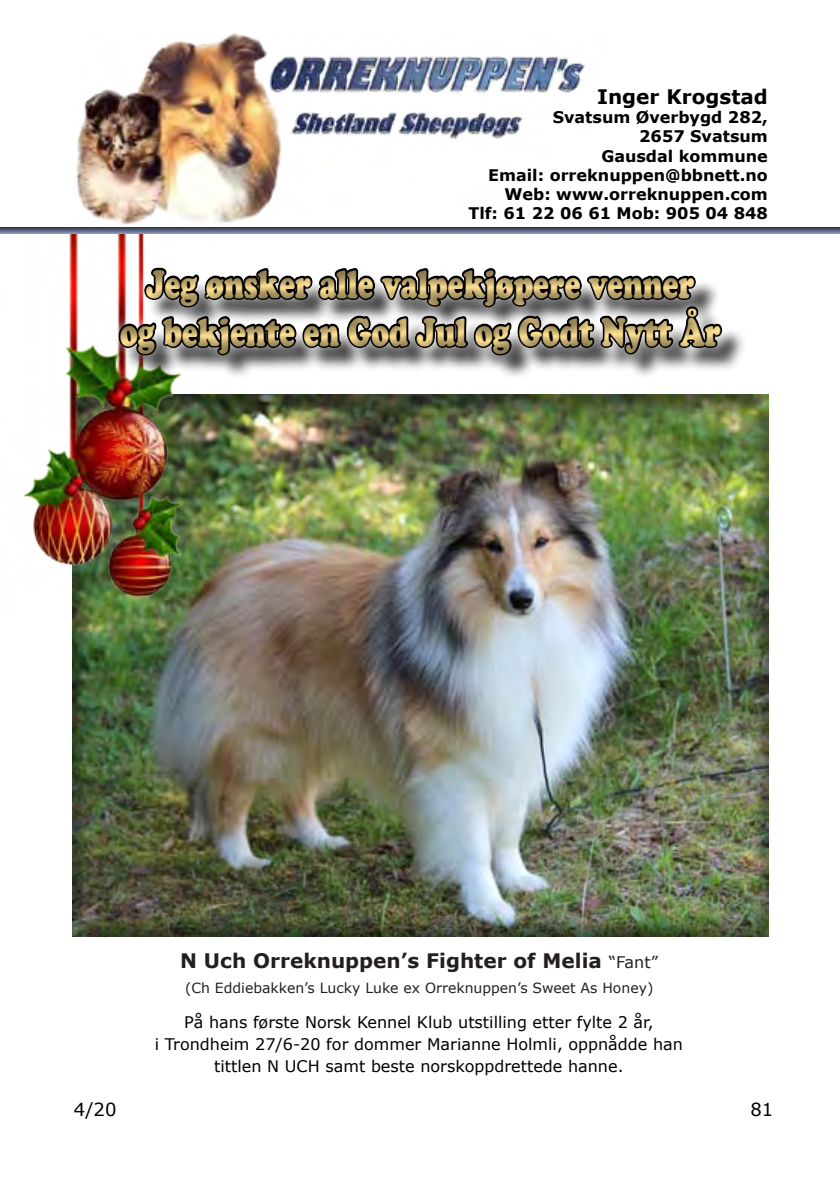
<style>
.page{position:relative;width:840px;height:1191px;background:#fff}
.page>*{position:absolute;margin:0;border:0;box-sizing:border-box;transform-origin:0 0}
.t1{font:39.2px/48px "Cooper Black Std";color:#ffe293;text-align:center;scale:.71 1}
.t2{font:700 20px "Verdana";color:#231f20}
.t3{font:700 20px "Verdana";color:#000}
.t4{font:18px "Verdana";color:#000}
.t5{font:16px/22px "Verdana";color:#000;text-align:center}
.t6{font:700 16px/19.2px "Verdana";color:#000;text-align:right}
.t7{font:14px "Verdana";color:#231f20}
.s1{font-weight:400;font-size:16px}
</style>
<div class="page">
<img style="left:76px;top:33px;width:509px;height:192px">
<div style="left:56px;top:393px;width:728px;height:544px;background:#000;opacity:.5"></div>
<img style="left:23px;top:234px;width:226px;height:396px">
<div style="left:122px;top:269px;width:624px;height:110px;background:#000;opacity:.75"></div>
<div style="left:98px;top:252px;width:643px;height:117px;background:#000;opacity:.5"></div>
<div style="left:0;top:226px;width:839px;height:8px;background:#000;opacity:.75"></div>
<p class="t3" style="left:596px;top:83px;width:172px">Inger Krogstad</p>
<p class="t6" style="left:468px;top:107px;width:301px">Svatsum Øverbygd 282,<br>2657 Svatsum<br>Gausdal kommune<br>Email: orreknuppen@bbnett.no<br>Web: www.orreknuppen.com<br>Tlf: 61 22 06 61 Mob: 905 04 848</p>
<h1 class="t1" style="left:120px;top:260px;width:846px">Jeg ønsker alle valpekjøpere venner<br>og bekjente en God Jul og Godt Nytt År</h1>
<p class="t2" style="left:180px;top:946px;width:479px">N Uch Orreknuppen’s Fighter of Melia <span class="s1">“Fant”</span></p>
<p class="t7" style="left:185px;top:978px;width:469px">(Ch Eddiebakken’s Lucky Luke ex Orreknuppen’s Sweet As Honey)</p>
<p class="t5" style="left:155px;top:1010px;width:529px">På hans første Norsk Kennel Klub utstilling etter fylte 2 år,<br>i Trondheim 27/6-20 for dommer Marianne Holmli, oppnådde han tittlen N UCH samt beste norskoppdrettede hanne.</p>
<p class="t4" style="left:74px;top:1097px;width:44px">4/20</p>
<p class="t4" style="left:750px;top:1097px;width:24px">81</p>
</div>
